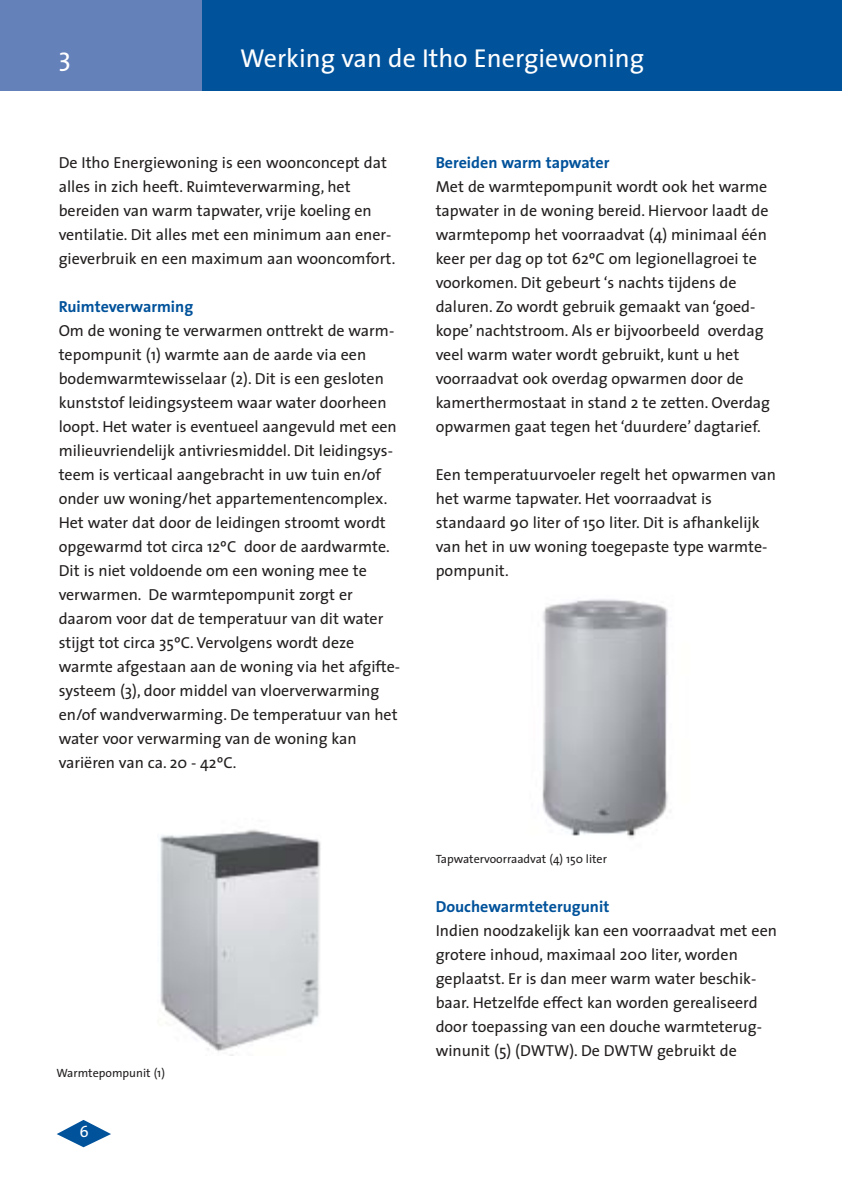
<style>
.page{position:relative;width:842px;height:1190px;background:#fff}
.page>*{position:absolute;margin:0;border:0;box-sizing:border-box;transform-origin:0 0}
.t1{font:26px "The Sans";color:#fff}
.t2{font:16px/24px "The Sans";color:#231f1f}
.t3{font:700 16px "The Sans";color:#00529b}
.t4{font:16px "The Sans";color:#fff}
.t5{font:12px "The Sans";color:#231f1f}
</style>
<div class="page">
<div style="left:837px;top:0;width:5px;height:91px;background:#00529b"></div>
<div style="left:0;top:0;width:209px;height:91px;background:#6581ba"></div>
<div style="left:203px;top:0;width:636px;height:91px;background:#00529b"></div>
<svg style="left:57px;top:1120px;width:54px;height:27px"></svg>
<img style="left:159px;top:829px;width:162px;height:226px">
<img style="left:542px;top:599px;width:129px;height:239px">
<h1 class="t1" style="left:59px;top:47px;width:13px">3</h1>
<h1 class="t1" style="left:240px;top:48px;width:406px">Werking van de Itho Energiewoning</h1>
<p class="t2" style="left:59px;top:152px;width:338px">De Itho Energiewoning is een woonconcept dat alles in zich heeft. Ruimteverwarming, het bereiden van warm tapwater, vrije koeling en ventilatie. Dit alles met een minimum aan ener&shy;gieverbruik en een maximum aan wooncomfort.</p>
<p class="t3" style="left:59px;top:301px;width:136px">Ruimteverwarming</p>
<p class="t2" style="left:59px;top:320px;width:343px">Om de woning te verwarmen onttrekt de warm&shy;tepompunit (1) warmte aan de aarde via een bodemwarmtewisselaar (2). Dit is een gesloten kunststof leidingsysteem waar water doorheen loopt. Het water is eventueel aangevuld met een milieuvriendelijk antivriesmiddel. Dit leidingsys&shy;teem is verticaal aangebracht in uw tuin en/of onder uw woning/het appartementencomplex.<br>Het water dat door de leidingen stroomt wordt opgewarmd tot circa 12ºC door de aardwarmte.<br>Dit is niet voldoende om een woning mee te verwarmen. De warmtepompunit zorgt er daarom voor dat de temperatuur van dit water stijgt tot circa 35ºC. Vervolgens wordt deze warmte afgestaan aan de woning via het afgifte&shy;systeem (3), door middel van vloerverwarming en/of wandverwarming. De temperatuur van het water voor verwarming van de woning kan variëren van ca. 20 - 42ºC.</p>
<p class="t5" style="left:56px;top:1069px;width:110px">Warmtepompunit (1)</p>
<p class="t4" style="left:80px;top:1126px;width:11px">6</p>
<p class="t3" style="left:436px;top:157px;width:175px">Bereiden warm tapwater</p>
<p class="t2" style="left:436px;top:176px;width:336px">Met de warmtepompunit wordt ook het warme tapwater in de woning bereid. Hiervoor laadt de warmtepomp het voorraadvat (4) minimaal één keer per dag op tot 62ºC om legionellagroei te voorkomen. Dit gebeurt ‘s nachts tijdens de daluren. Zo wordt gebruik gemaakt van ‘goed&shy;kope’ nachtstroom. Als er bijvoorbeeld overdag veel warm water wordt gebruikt, kunt u het voorraadvat ook overdag opwarmen door de kamerthermostaat in stand 2 te zetten. Overdag opwarmen gaat tegen het ‘duurdere’ dagtarief.</p>
<p class="t2" style="left:436px;top:464px;width:342px">Een temperatuurvoeler regelt het opwarmen van het warme tapwater. Het voorraadvat is standaard 90 liter of 150 liter. Dit is afhankelijk van het in uw woning toegepaste type warmte&shy;pompunit.</p>
<p class="t5" style="left:436px;top:854px;width:173px">Tapwatervoorraadvat (4) 150 liter</p>
<p class="t3" style="left:436px;top:901px;width:175px">Douchewarmteterugunit</p>
<p class="t2" style="left:436px;top:920px;width:343px">Indien noodzakelijk kan een voorraadvat met een grotere inhoud, maximaal 200 liter, worden geplaatst. Er is dan meer warm water beschik&shy;baar. Hetzelfde effect kan worden gerealiseerd door toepassing van een douche warmteterug&shy;winunit (5) (DWTW). De DWTW gebruikt de</p>
</div>
